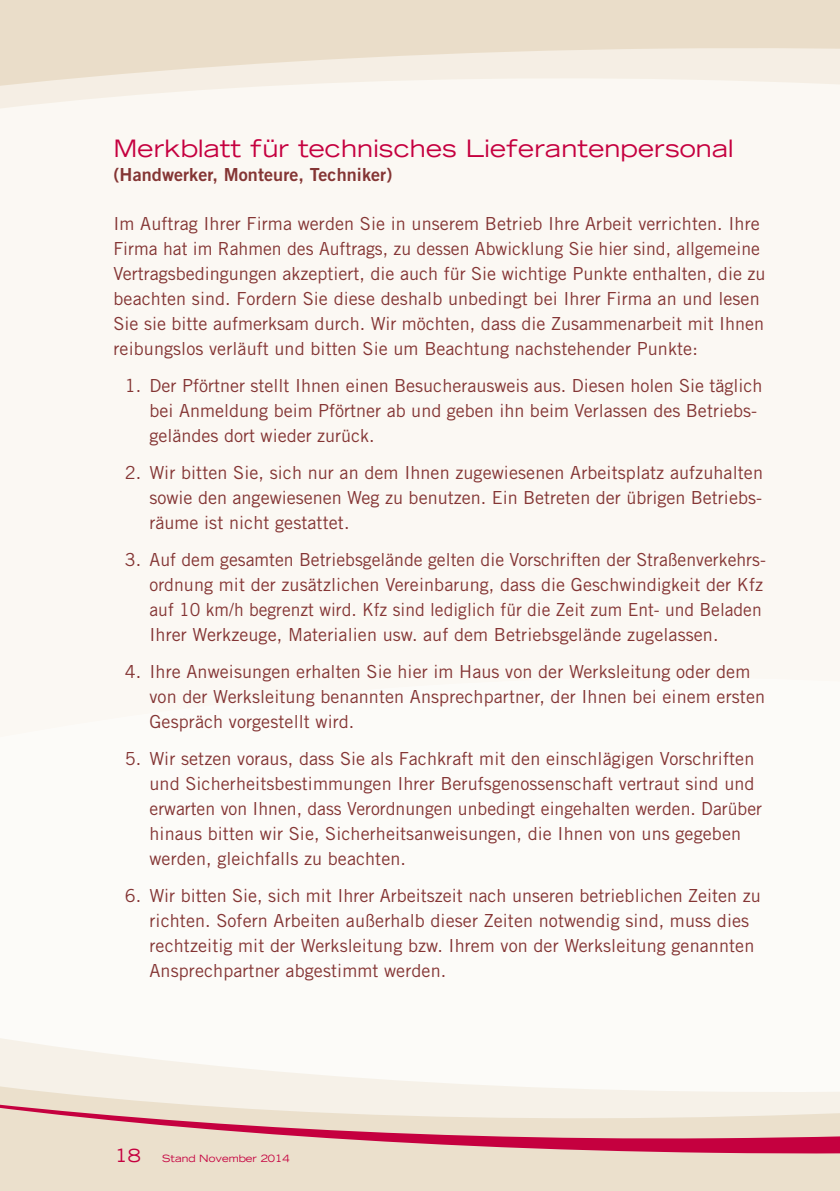
<style>
.page{position:relative;width:840px;height:1191px;background:#fff}
.page>*{position:absolute;margin:0;border:0;box-sizing:border-box;transform-origin:0 0}
.t1{font:expanded 24px "Trade Gothic LH";letter-spacing:.005em;color:#c5003f}
.t2{font:18px/25px "Trade Gothic";letter-spacing:.005em;color:#843534}
.t3{font:18px "Trade Gothic Bold Two";letter-spacing:.005em;color:#843534}
.t4{font:expanded 10px "Trade Gothic LH";color:#c5003f}
.s1{font-size:18px}
</style>
<div class="page">
<div style="left:0;top:0;width:839px;height:1191px;background:#fbf8f3"></div>
<svg style="left:0;top:0;width:839px;height:108px;fill:#eaddc9"></svg>
<svg style="left:0;top:1039px;width:839px;height:152px;fill:#ebe0cc"></svg>
<h1 class="t1" style="left:113px;top:132px;width:621px">Merkblatt für technisches Lieferantenpersonal</h1>
<p class="t3" style="left:113px;top:163px;width:280px">(Handwerker, Monteure, Techniker)</p>
<p class="t2" style="left:113px;top:211px;width:653px">Im Auftrag Ihrer Firma werden Sie in unserem Betrieb Ihre Arbeit verrichten. Ihre Firma hat im Rahmen des Auftrags, zu dessen Abwicklung Sie hier sind, allgemeine Vertragsbedingungen akzeptiert, die auch für Sie wichtige Punkte enthalten, die zu beachten sind. Fordern Sie diese deshalb unbedingt bei Ihrer Firma an und lesen Sie sie bitte aufmerksam durch. Wir möchten, dass die Zusammenarbeit mit Ihnen reibungslos verläuft und bitten Sie um Beachtung nachstehender Punkte:</p>
<p class="t2" style="left:149px;top:373px;width:614px;text-indent:-25px">1. Der Pförtner stellt Ihnen einen Besucherausweis aus. Diesen holen Sie täglich bei Anmeldung beim Pförtner ab und geben ihn beim Verlassen des Betriebs&shy;geländes dort wieder zurück.</p>
<p class="t2" style="left:149px;top:460px;width:614px;text-indent:-25px">2. Wir bitten Sie, sich nur an dem Ihnen zugewiesenen Arbeitsplatz aufzuhalten sowie den angewiesenen Weg zu benutzen. Ein Betreten der übrigen Betriebs&shy;räume ist nicht gestattet.</p>
<p class="t2" style="left:149px;top:547px;width:616px;text-indent:-25px">3. Auf dem gesamten Betriebsgelände gelten die Vorschriften der Straßenverkehrs&shy;ordnung mit der zusätzlichen Vereinbarung, dass die Geschwindigkeit der Kfz auf 10 km/h begrenzt wird. Kfz sind lediglich für die Zeit zum Ent- und Beladen Ihrer Werkzeuge, Materialien usw. auf dem Betriebsgelände zugelassen.</p>
<p class="t2" style="left:149px;top:659px;width:616px;text-indent:-25px">4. Ihre Anweisungen erhalten Sie hier im Haus von der Werksleitung oder dem von der Werksleitung benannten Ansprechpartner, der Ihnen bei einem ersten<br>Gespräch vorgestellt wird.</p>
<p class="t2" style="left:149px;top:746px;width:613px;text-indent:-25px">5. Wir setzen voraus, dass Sie als Fachkraft mit den einschlägigen Vorschriften und Sicherheitsbestimmungen Ihrer Berufsgenossenschaft vertraut sind und erwarten von Ihnen, dass Verordnungen unbedingt eingehalten werden. Darüber hinaus bitten wir Sie, Sicherheitsanweisungen, die Ihnen von uns gegeben werden, gleichfalls zu beachten.</p>
<p class="t2" style="left:149px;top:883px;width:612px;text-indent:-25px">6. Wir bitten Sie, sich mit Ihrer Arbeitszeit nach unseren betrieblichen Zeiten zu richten. Sofern Arbeiten außerhalb dieser Zeiten notwendig sind, muss dies rechtzeitig mit der Werksleitung bzw. Ihrem von der Werksleitung genannten Ansprechpartner abgestimmt werden.</p>
<p class="t4" style="left:115px;top:1151px;width:176px"><span class="s1">18</span> Stand November 2014</p>
</div>
